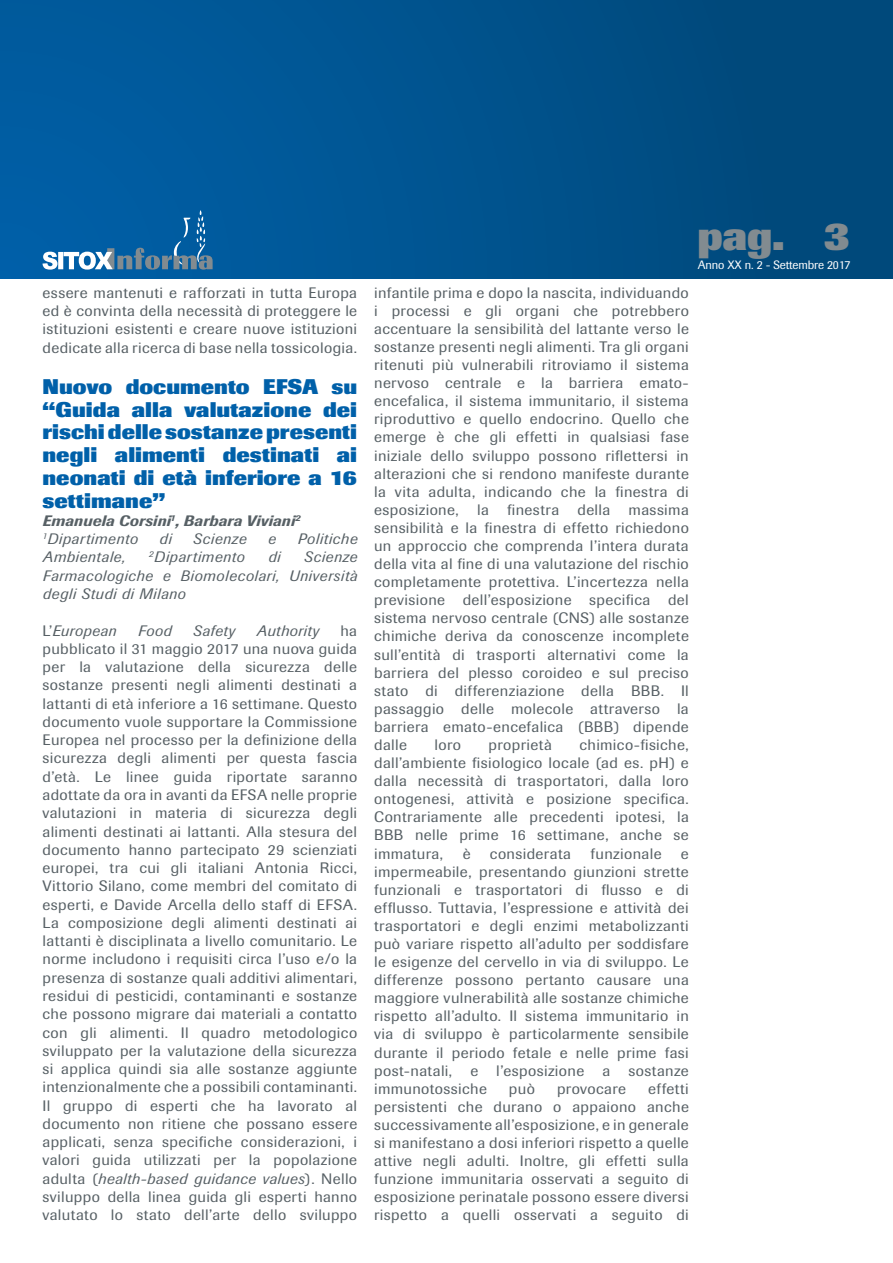
<style>
.page{position:relative;width:893px;height:1263px;background:#fff}
.page>*{position:absolute;margin:0;border:0;box-sizing:border-box;transform-origin:0 0}
.t1{font:800 40.5px "Imago";color:#828b90}
.t2{font:800 21px/22.8px "Imago";letter-spacing:.005em;color:#0060a9;text-align:justify;scale:1.05 1}
.t3{font:15px/18.1px "Imago";letter-spacing:.025em;color:#576065;text-align:justify;scale:1.05 1}
.t4{font:italic 15px/18.3px "Imago";letter-spacing:.04em;color:#576065;text-align:justify;scale:1.05 1}
.t5{font:italic 500 15px/18.3px "Imago";letter-spacing:.015em;color:#576065;scale:1.05 1}
.t6{font:12px "Imago";letter-spacing:-.01em;color:#fff}
.s1{font-weight:400}
.s2{font-style:normal}
.s3{font-style:italic}
</style>
<div class="page">
<div style="left:0;top:0;width:893px;height:278px;background:linear-gradient(to right,#005fa5,#004777)"></div>
<svg style="left:43px;top:210px;width:170px;height:60px;background:#2470a9"></svg>
<p class="t3" style="left:43px;top:284px;width:301px">essere mantenuti e rafforzati in tutta Europa ed è convinta della necessità di proteggere le istituzioni esistenti e creare nuove istituzioni dedicate alla ricerca di base nella tossicologia.</p>
<h2 class="t2" style="left:43px;top:375px;width:301px">Nuovo documento EFSA su “Guida alla valutazione dei rischi delle sostanze presenti negli alimenti destinati ai neonati di età inferiore a 16 settimane”</h2>
<p class="t5" style="left:43px;top:511px;width:247px">Emanuela Corsini<sup>1</sup>, Barbara Viviani<sup>2<br></sup><sup>1</sup><span class="s1">Dipartimento</span></p>
<p class="t4" style="left:159px;top:530px;width:13px">di</p>
<p class="t4" style="left:193px;top:530px;width:52px">Scienze</p>
<p class="t4" style="left:268px;top:530px;width:9px">e</p>
<p class="t4" style="left:297px;top:530px;width:58px">Politiche</p>
<p class="t4" style="left:43px;top:548px;width:301px;text-indent:261px">Scienze Farmacologiche e Biomolecolari, Università degli Studi di Milano</p>
<p class="t4" style="left:43px;top:621px;width:72px"><span class="s2">L’</span>European</p>
<p class="t4" style="left:138px;top:621px;width:33px">Food</p>
<p class="t4" style="left:193px;top:621px;width:41px">Safety</p>
<p class="t4" style="left:256px;top:621px;width:61px">Authority</p>
<p class="t4" style="left:43px;top:548px;width:80px">Ambientale,</p>
<p class="t4" style="left:149px;top:548px;width:93px"><sup>2</sup>Dipartimento</p>
<p class="t4" style="left:268px;top:548px;width:13px">di</p>
<p class="t3" style="left:43px;top:621px;width:301px;text-indent:298px">ha pubblicato il 31 maggio 2017 una nuova guida per la valutazione della sicurezza delle sostanze presenti negli alimenti destinati a lattanti di età inferiore a 16 settimane. Questo documento vuole supportare la Commissione Europea nel processo per la definizione della sicurezza degli alimenti per questa fascia d’età. Le linee guida riportate saranno adottate da ora in avanti da EFSA nelle proprie valutazioni in materia di sicurezza degli alimenti destinati ai lattanti. Alla stesura del documento hanno partecipato 29 scienziati europei, tra cui gli italiani Antonia Ricci, Vittorio Silano, come membri del comitato di esperti, e Davide Arcella dello staff di EFSA.<br>La composizione degli alimenti destinati ai lattanti è disciplinata a livello comunitario. Le norme includono i requisiti circa l’uso e/o la presenza di sostanze quali additivi alimentari, residui di pesticidi, contaminanti e sostanze che possono migrare dai materiali a contatto con gli alimenti. Il quadro metodologico sviluppato per la valutazione della sicurezza si applica quindi sia alle sostanze aggiunte intenzionalmente che a possibili contaminanti.<br>Il gruppo di esperti che ha lavorato al documento non ritiene che possano essere applicati, senza specifiche considerazioni, i valori guida utilizzati per la popolazione adulta (<span class="s3">health-based guidance values</span>). Nello sviluppo della linea guida gli esperti hanno valutato lo stato dell’arte dello sviluppo</p>
<p class="t3" style="left:374px;top:283px;width:301px">infantile prima e dopo la nascita, individuando i processi e gli organi che potrebbero accentuare la sensibilità del lattante verso le sostanze presenti negli alimenti. Tra gli organi ritenuti più vulnerabili ritroviamo il sistema nervoso centrale e la barriera emato&shy;encefalica, il sistema immunitario, il sistema riproduttivo e quello endocrino. Quello che emerge è che gli effetti in qualsiasi fase iniziale dello sviluppo possono riflettersi in alterazioni che si rendono manifeste durante la vita adulta, indicando che la finestra di esposizione, la finestra della massima sensibilità e la finestra di effetto richiedono un approccio che comprenda l’intera durata della vita al fine di una valutazione del rischio completamente protettiva. L’incertezza nella previsione dell’esposizione specifica del sistema nervoso centrale (CNS) alle sostanze chimiche deriva da conoscenze incomplete sull’entità di trasporti alternativi come la barriera del plesso coroideo e sul preciso stato di differenziazione della BBB. Il passaggio delle molecole attraverso la barriera emato-encefalica (BBB) dipende dalle</p>
<p class="t3" style="left:374px;top:736px;width:301px;text-indent:205px">chimico-fisiche, dall’ambiente fisiologico locale (ad es. pH) e dalla necessità di trasportatori, dalla loro ontogenesi, attività e posizione specifica.<br>Contrariamente alle precedenti ipotesi, la BBB nelle prime 16 settimane, anche se immatura,</p>
<p class="t3" style="left:434px;top:736px;width:27px">loro</p>
<p class="t3" style="left:489px;top:736px;width:62px">proprietà</p>
<p class="t3" style="left:463px;top:844px;width:9px">è</p>
<p class="t3" style="left:490px;top:844px;width:79px">considerata</p>
<p class="t3" style="left:591px;top:844px;width:69px">funzionale</p>
<p class="t3" style="left:374px;top:844px;width:301px;text-indent:307px">e impermeabile, presentando giunzioni strette funzionali e trasportatori di flusso e di efflusso. Tuttavia, l’espressione e attività dei trasportatori e degli enzimi metabolizzanti può variare rispetto all’adulto per soddisfare le esigenze del cervello in via di sviluppo. Le differenze possono pertanto causare una maggiore vulnerabilità alle sostanze chimiche rispetto all’adulto. Il sistema immunitario in via di sviluppo è particolarmente sensibile durante il periodo fetale e nelle prime fasi post-natali, e l’esposizione a sostanze immunotossiche</p>
<p class="t3" style="left:374px;top:1079px;width:301px;text-indent:274px">effetti persistenti che durano o appaiono anche successivamente all’esposizione, e in generale si manifestano a dosi inferiori rispetto a quelle attive negli adulti. Inoltre, gli effetti sulla funzione immunitaria osservati a seguito di esposizione perinatale possono essere diversi rispetto a quelli osservati a seguito di</p>
<p class="t3" style="left:509px;top:1079px;width:26px">può</p>
<p class="t3" style="left:557px;top:1079px;width:67px">provocare</p>
<h1 class="t1" style="left:697px;top:212px;width:155px">pag. 3</h1>
<p class="t6" style="left:698px;top:258px;width:154px">Anno XX n. 2 - Settembre 2017</p>
</div>
